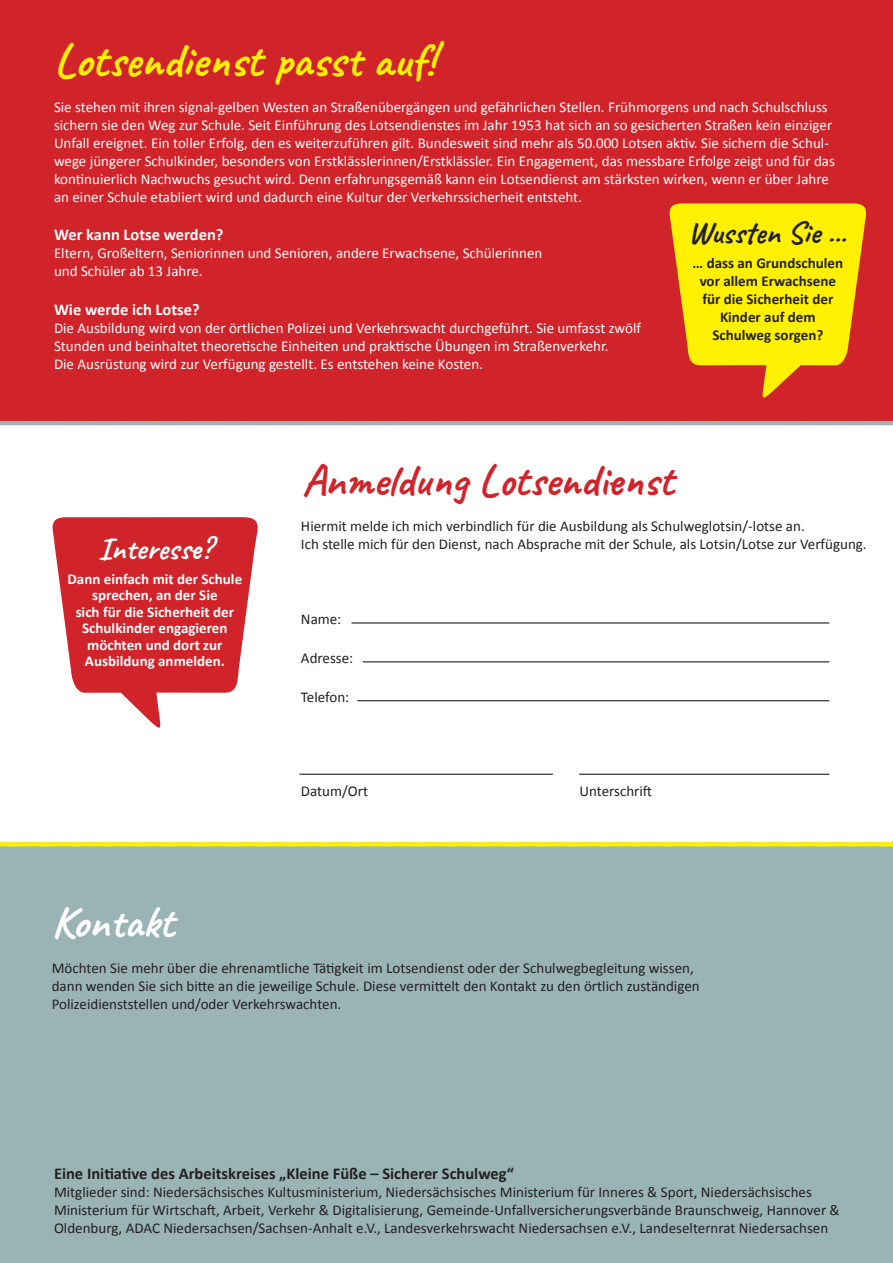
<style>
.page{position:relative;width:893px;height:1263px;background:#fff}
.page>*{position:absolute;margin:0;border:0;box-sizing:border-box;transform-origin:0 0}
.t1{font:700 57.9px "Caveat";color:#9ab4b6}
.t2{font:700 57.9px "Caveat";color:#fff101}
.t3{font:700 48px "Caveat";color:#fff101}
.t4{font:700 45px "Caveat";color:#d1232a}
.t5{font:700 45px "Caveat";color:#fff}
.t6{font:700 31.5px "Caveat";color:#231f20}
.t7{font:700 31.5px "Caveat";color:#fff}
.t8{font:700 16.5px "Calibri";color:#231f20}
.t9{font:700 16.5px "Calibri";color:#fff}
.t10{font:15px/18px "Calibri";color:#fff}
.t11{font:15px/18px "Calibri";color:#231f20}
.t12{font:700 15px/16.5px "Calibri";color:#fff;text-align:center}
.t13{font:700 15px/18px "Calibri";color:#231f20;text-align:center}
</style>
<div class="page">
<div style="left:0;top:841px;width:893px;height:422px;background:#9ab4b6"></div>
<div style="left:0;top:0;width:893px;height:421px;background:#d1232a"></div>
<svg style="left:669px;top:203px;width:198px;height:195px"></svg>
<div style="left:1px;top:422px;width:891px;height:420px;background:#fff"></div>
<hr style="left:351px;top:622px;width:478px;height:1px;background:#231f20">
<hr style="left:357px;top:700px;width:472px;height:1px;background:#231f20">
<hr style="left:363px;top:661px;width:466px;height:1px;background:#231f20">
<svg style="left:52px;top:517px;width:206px;height:211px;fill:#d1232a"></svg>
<hr style="left:299px;top:774px;width:254px;height:1px;background:#231f20">
<hr style="left:579px;top:774px;width:250px;height:1px;background:#231f20">
<h2 class="t3" style="left:54px;top:30px;width:382px">Lotsendienst passt auf!</h2>
<p class="t10" style="left:54px;top:98px;width:782px">Sie stehen mit ihren signal-gelben Westen an Straßenübergängen und gefährlichen Stellen. Frühmorgens und nach Schulschluss sichern sie den Weg zur Schule. Seit Einführung des Lotsendienstes im Jahr 1953 hat sich an so gesicherten Straßen kein einziger Unfall ereignet. Ein toller Erfolg, den es weiterzuführen gilt. Bundesweit sind mehr als 50.000 Lotsen aktiv. Sie sichern die Schul&shy;wege jüngerer Schulkinder, besonders von Erstklässlerinnen/Erstklässler. Ein Engagement, das messbare Erfolge zeigt und für das kontinuierlich Nachwuchs gesucht wird. Denn erfahrungsgemäß kann ein Lotsendienst am stärksten wirken, wenn er über Jahre an einer Schule etabliert wird und dadurch eine Kultur der Verkehrssicherheit entsteht.</p>
<p class="t9" style="left:54px;top:223px;width:171px">Wer kann Lotse werden?</p>
<p class="t10" style="left:54px;top:244px;width:490px">Eltern, Großeltern, Seniorinnen und Senioren, andere Erwachsene, Schülerinnen und Schüler ab 13 Jahre.</p>
<p class="t9" style="left:54px;top:298px;width:147px">Wie werde ich Lotse?</p>
<p class="t10" style="left:54px;top:319px;width:589px">Die Ausbildung wird von der örtlichen Polizei und Verkehrswacht durchgeführt. Sie umfasst zwölf<br>Stunden und beinhaltet theoretische Einheiten und praktische Übungen im Straßenverkehr.<br>Die Ausrüstung wird zur Verfügung gestellt. Es entstehen keine Kosten.</p>
<h3 class="t6" style="left:688px;top:213px;width:160px">Wussten Sie ...</h3>
<p class="t13" style="left:693px;top:253px;width:152px">… dass an Grundschulen vor allem Erwachsene für die Sicherheit der<br>Kinder auf dem<br>Schulweg sorgen?</p>
<h1 class="t1" style="left:-11px;top:380px;width:903px">––––––––––––––––––––––––––––––––––––––––––––––––––––––––––––––––––––––––––––––––––-</h1>
<h3 class="t7" style="left:98px;top:529px;width:116px">Interesse?</h3>
<p class="t12" style="left:68px;top:570px;width:176px">Dann einfach mit der Schule sprechen, an der Sie<br>sich für die Sicherheit der<br>Schulkinder engagieren möchten und dort zur<br>Ausbildung anmelden.</p>
<h3 class="t4" style="left:302px;top:451px;width:373px">Anmeldung Lotsendienst</h3>
<p class="t11" style="left:301px;top:517px;width:567px">Hiermit melde ich mich verbindlich für die Ausbildung als Schulweglotsin/-lotse an.<br>Ich stelle mich für den Dienst, nach Absprache mit der Schule, als Lotsin/Lotse zur Verfügung.</p>
<p class="t11" style="left:301px;top:610px;width:42px">Name:</p>
<p class="t11" style="left:301px;top:649px;width:54px">Adresse:</p>
<p class="t11" style="left:301px;top:688px;width:50px">Telefon:</p>
<p class="t11" style="left:301px;top:782px;width:69px">Datum/Ort</p>
<p class="t11" style="left:579px;top:782px;width:74px">Unterschrift</p>
<h1 class="t2" style="left:-11px;top:801px;width:903px">––––––––––––––––––––––––––––––––––––––––––––––––––––––––––––––––––––––––––––––––––-</h1>
<h3 class="t5" style="left:52px;top:894px;width:124px">Kontakt</h3>
<p class="t11" style="left:52px;top:959px;width:649px">Möchten Sie mehr über die ehrenamtliche Tätigkeit im Lotsendienst oder der Schulwegbegleitung wissen, dann wenden Sie sich bitte an die jeweilige Schule. Diese vermittelt den Kontakt zu den örtlich zuständigen<br>Polizeidienststellen und/oder Verkehrswachten.</p>
<p class="t8" style="left:54px;top:1162px;width:461px">Eine Initiative des Arbeitskreises „Kleine Füße – Sicherer Schulweg“</p>
<p class="t11" style="left:54px;top:1183px;width:787px">Mitglieder sind: Niedersächsisches Kultusministerium, Niedersächsisches Ministerium für Inneres &amp; Sport, Niedersächsisches<br>Ministerium für Wirtschaft, Arbeit, Verkehr &amp; Digitalisierung, Gemeinde-Unfallversicherungsverbände Braunschweig, Hannover &amp;<br>Oldenburg, ADAC Niedersachsen/Sachsen-Anhalt e.V., Landesverkehrswacht Niedersachsen e.V., Landeselternrat Niedersachsen</p>
</div>
